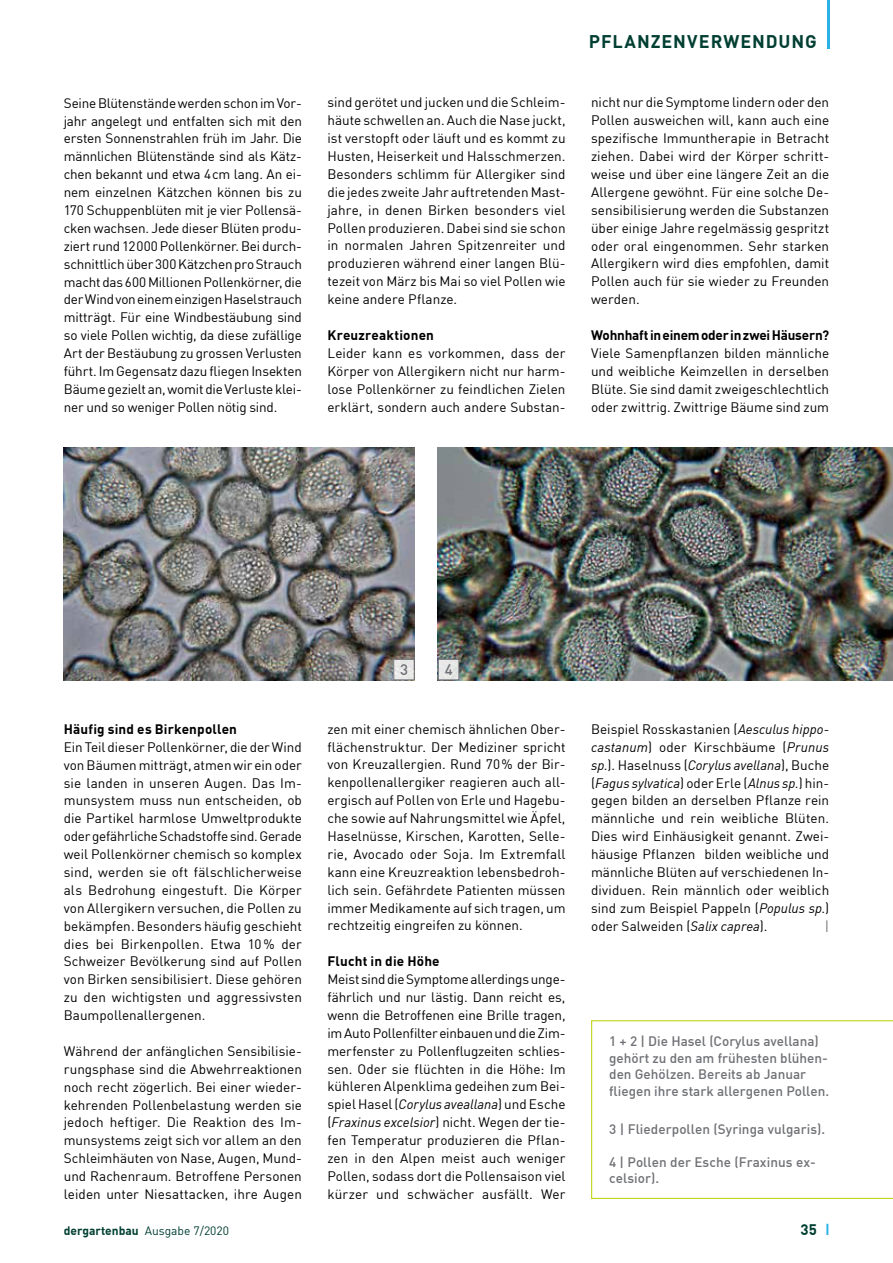
<style>
.page{position:relative;width:893px;height:1263px;background:#fff}
.page>*{position:absolute;margin:0;border:0;box-sizing:border-box;transform-origin:0 0}
.t1{font:700 18px "DIN Offc Pro";letter-spacing:.05em;color:#003f32}
.t2{font:700 15px "DIN Offc Pro";color:#003f32}
.t3{font:500 15px "DIN Offc Pro";color:#6f7075}
.t4{font:13.5px/17.9px "DIN Offc Pro";color:#000;text-align:justify}
.t5{font:500 13.5px/16.5px "DIN Offc Pro";color:#6f7075}
.t6{font:700 13.5px "DIN Offc Pro";letter-spacing:.01em;color:#000}
.t7{font:700 13.5px "DIN Offc Pro";letter-spacing:-.015em;color:#000}
.t8{font:13.5px "DIN Offc Pro";color:#6f7075}
.t9{font:12px "DIN Offc Pro";color:#003f32}
.s1{font-weight:700}
.s2{font-style:italic}
</style>
<div class="page">
<hr style="left:827px;top:0;width:3px;height:49px;background:#2ab1e5">
<svg style="left:826px;top:1224px;width:2px;height:11px"></svg>
<svg style="left:591px;top:1020px;width:302px;height:179px"></svg>
<img style="left:438px;top:448px;width:455px;height:232px">
<div style="left:438px;top:659px;width:21px;height:21px;background:#e7e8e7"></div>
<div style="left:438px;top:659px;width:21px;height:21px;border:1px solid #6f7075"></div>
<img style="left:64px;top:448px;width:351px;height:232px">
<div style="left:394px;top:659px;width:20px;height:21px;background:#e9e8e8"></div>
<div style="left:393px;top:659px;width:22px;height:21px;border:1px solid #6f7075"></div>
<p class="t4" style="left:64px;top:92px;width:240px">Seine Blütenstände werden schon im Vor&shy;jahr angelegt und entfalten sich mit den ersten Sonnenstrahlen früh im Jahr. Die männlichen Blütenstände sind als Kätz&shy;chen bekannt und etwa 4cm lang. An ei&shy;nem einzelnen Kätzchen können bis zu 170 Schuppenblüten mit je vier Pollensä&shy;cken wachsen. Jede dieser Blüten produ&shy;ziert rund 12000 Pollenkörner. Bei durch&shy;schnittlich über 300 Kätzchen pro Strauch macht das 600 Millionen Pollenkörner, die der Wind von einem einzigen Haselstrauch mitträgt. Für eine Windbestäubung sind so viele Pollen wichtig, da diese zufällige Art der Bestäubung zu grossen Verlusten führt. Im Gegensatz dazu fliegen Insekten Bäume gezielt an, womit die Verluste klei&shy;ner und so weniger Pollen nötig sind.</p>
<p class="t4" style="left:327px;top:92px;width:240px">sind gerötet und jucken und die Schleim&shy;häute schwellen an. Auch die Nase juckt, ist verstopft oder läuft und es kommt zu Husten, Heiserkeit und Halsschmerzen.<br>Besonders schlimm für Allergiker sind die jedes zweite Jahr auftretenden Mast&shy;jahre, in denen Birken besonders viel Pollen produzieren. Dabei sind sie schon in normalen Jahren Spitzenreiter und produzieren während einer langen Blü&shy;tezeit von März bis Mai so viel Pollen wie keine andere Pflanze.</p>
<p class="t6" style="left:327px;top:324px;width:108px">Kreuzreaktionen</p>
<p class="t4" style="left:327px;top:343px;width:240px">Leider kann es vorkommen, dass der Körper von Allergikern nicht nur harm&shy;lose Pollenkörner zu feindlichen Zielen erklärt, sondern auch andere Substan-</p>
<h1 class="t1" style="left:589px;top:27px;width:230px">PFLANZENVERWENDUNG</h1>
<p class="t4" style="left:591px;top:92px;width:240px">nicht nur die Symptome lindern oder den Pollen ausweichen will, kann auch eine spezifische Immuntherapie in Betracht ziehen. Dabei wird der Körper schritt&shy;weise und über eine längere Zeit an die Allergene gewöhnt. Für eine solche De&shy;sensibilisierung werden die Substanzen über einige Jahre regelmässig gespritzt oder oral eingenommen. Sehr starken Allergikern wird dies empfohlen, damit Pollen auch für sie wieder zu Freunden werden.</p>
<p class="t7" style="left:591px;top:324px;width:240px">Wohnhaft in einem oder in zwei Häusern?</p>
<p class="t4" style="left:591px;top:343px;width:240px">Viele Samenpflanzen bilden männliche und weibliche Keimzellen in derselben Blüte. Sie sind damit zweigeschlechtlich oder zwittrig. Zwittrige Bäume sind zum</p>
<p class="t6" style="left:64px;top:718px;width:175px">Häufig sind es Birkenpollen</p>
<p class="t4" style="left:64px;top:736px;width:240px">Ein Teil dieser Pollenkörner, die der Wind von Bäumen mitträgt, atmen wir ein oder sie landen in unseren Augen. Das Im&shy;munsystem muss nun entscheiden, ob die Partikel harmlose Umweltprodukte oder gefährliche Schadstoffe sind. Gerade weil Pollenkörner chemisch so komplex sind, werden sie oft fälschlicherweise als Bedrohung eingestuft. Die Körper von Allergikern versuchen, die Pollen zu bekämpfen. Besonders häufig geschieht dies bei Birkenpollen. Etwa 10% der Schweizer Bevölkerung sind auf Pollen von Birken sensibilisiert. Diese gehören zu den wichtigsten und aggressivsten Baumpollenallergenen.</p>
<p class="t4" style="left:64px;top:1041px;width:240px">Während der anfänglichen Sensibilisie&shy;rungsphase sind die Abwehrreaktionen noch recht zögerlich. Bei einer wieder&shy;kehrenden Pollenbelastung werden sie jedoch heftiger. Die Reaktion des Im&shy;munsystems zeigt sich vor allem an den Schleimhäuten von Nase, Augen, Mund&shy;und Rachenraum. Betroffene Personen leiden unter Niesattacken, ihre Augen</p>
<p class="t9" style="left:64px;top:1221px;width:167px"><span class="s1">dergartenbau</span> Ausgabe 7/2020</p>
<p class="t3" style="left:400px;top:658px;width:9px">3</p>
<p class="t3" style="left:445px;top:658px;width:9px">4</p>
<p class="t4" style="left:327px;top:718px;width:240px">zen mit einer chemisch ähnlichen Ober&shy;flächenstruktur. Der Mediziner spricht von Kreuzallergien. Rund 70% der Bir&shy;kenpollenallergiker reagieren auch all&shy;ergisch auf Pollen von Erle und Hagebu&shy;che sowie auf Nahrungsmittel wie Äpfel, Haselnüsse, Kirschen, Karotten, Selle&shy;rie, Avocado oder Soja. Im Extremfall kann eine Kreuzreaktion lebensbedroh&shy;lich sein. Gefährdete Patienten müssen immer Medikamente auf sich tragen, um rechtzeitig eingreifen zu können.</p>
<p class="t6" style="left:327px;top:950px;width:114px">Flucht in die Höhe</p>
<p class="t4" style="left:327px;top:969px;width:240px;text-align:left">Meist sind die Symptome allerdings unge&shy;fährlich und nur lästig. Dann reicht es, wenn die Betroffenen eine Brille tragen, im Auto Pollenfilter einbauen und die Zim&shy;merfenster zu Pollenflugzeiten schlies&shy;sen. Oder sie flüchten in die Höhe: Im kühleren Alpenklima gedeihen zum Bei&shy;spiel Hasel (<span class="s2">Corylus aveallana</span>) und Esche (<span class="s2">Fraxinus excelsior</span>) nicht. Wegen der tie&shy;fen Temperatur produzieren die Pflan&shy;zen in den Alpen meist auch weniger Pollen, sodass dort die Pollensaison viel kürzer und schwächer ausfällt. Wer</p>
<p class="t4" style="left:591px;top:719px;width:240px">Beispiel Rosskastanien (<span class="s2">Aesculus hippo&shy;castanum</span>) oder Kirschbäume (<span class="s2">Prunus sp.</span>). Haselnuss (<span class="s2">Corylus avellana</span>), Buche (<span class="s2">Fagus sylvatica</span>) oder Erle (<span class="s2">Alnus sp.</span>) hin&shy;gegen bilden an derselben Pflanze rein männliche und rein weibliche Blüten.<br>Dies wird Einhäusigkeit genannt. Zwei&shy;häusige Pflanzen bilden weibliche und männliche Blüten auf verschiedenen In&shy;dividuen. Rein männlich oder weiblich sind zum Beispiel Pappeln (<span class="s2">Populus sp.</span>) oder Salweiden (<span class="s2">Salix caprea</span>).</p>
<p class="t8" style="left:825px;top:915px;width:6px">|</p>
<p class="t5" style="left:609px;top:1031px;width:221px">1 + 2 | Die Hasel (Corylus avellana) gehört zu den am frühesten blühen&shy;den Gehölzen. Bereits ab Januar fliegen ihre stark allergenen Pollen.</p>
<p class="t5" style="left:609px;top:1119px;width:218px">3 | Fliederpollen (Syringa vulgaris).</p>
<p class="t5" style="left:609px;top:1152px;width:208px">4 | Pollen der Esche (Fraxinus ex&shy;celsior).</p>
<p class="t2" style="left:801px;top:1217px;width:18px">35</p>
</div>
